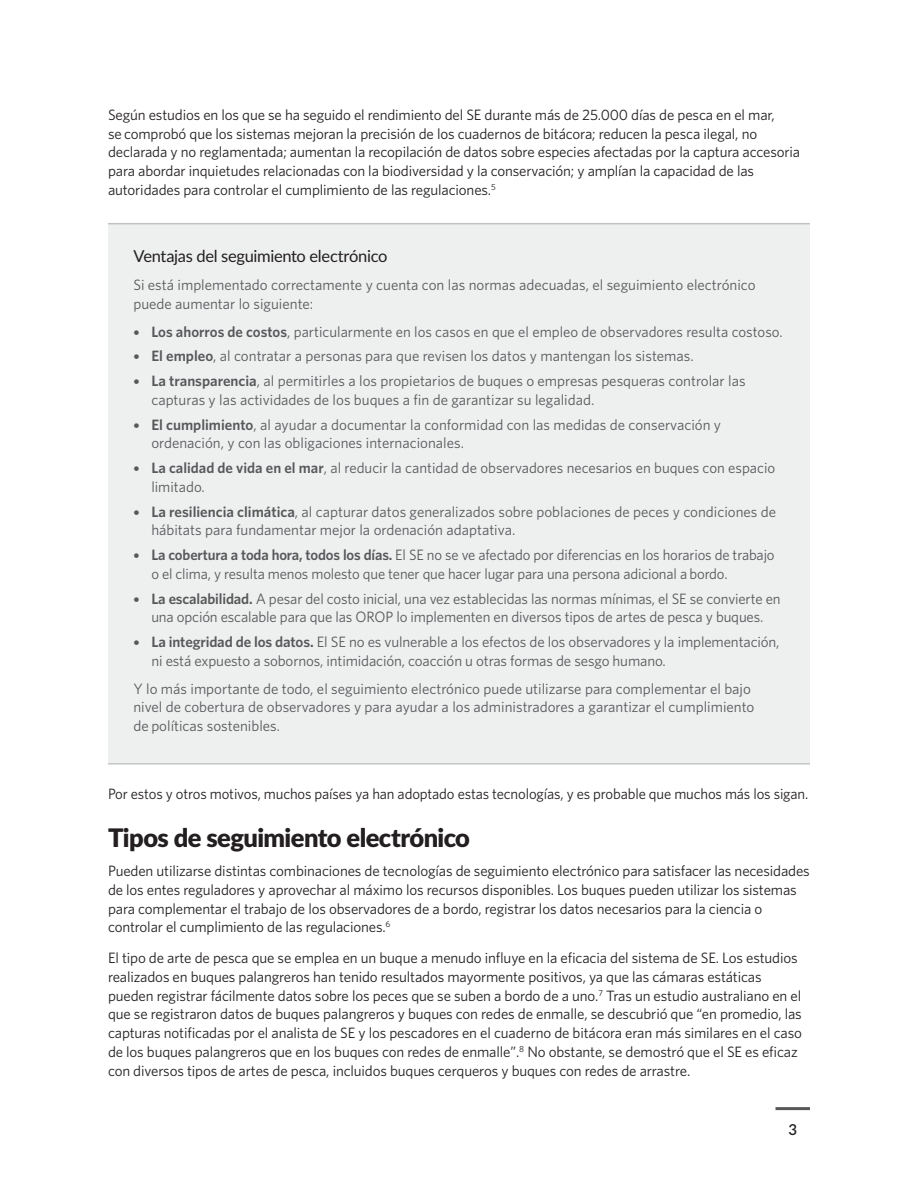
<style>
.page{position:relative;width:918px;height:1188px;background:#fff}
.page>*{position:absolute;margin:0;border:0;box-sizing:border-box;transform-origin:0 0}
.t1{font:900 25.5px "Lato";letter-spacing:-.025em;color:#231f20}
.Callout_box_heading{font:16.5px "Lato";letter-spacing:-.02em;color:#231f20}
.Body{font:15px/18.8px "Whitney";letter-spacing:-.01em;color:#231f20}
.Callout_box_text{font:15px/18.8px "Whitney";color:#57585a}
.t2{font:600 15px "Lato";color:#231f20}
.s1{font-family:"Museo Sans 500"}
.s2{font-weight:600}
</style>
<div class="page">
<hr style="left:776px;top:1107px;width:34px;height:3px;background:#57585a">
<div style="left:108px;top:223px;width:702px;height:540px;background:#eeefef"></div>
<hr style="left:108px;top:763px;width:702px;height:2px;background:#939598">
<hr style="left:108px;top:223px;width:702px;height:1px;background:#939598">
<p class="Body" style="left:108px;top:105px;width:694px">Según estudios en los que se ha seguido el rendimiento del SE durante más de 25.000 días de pesca en el mar,<br>se comprobó que los sistemas mejoran la precisión de los cuadernos de bitácora; reducen la pesca ilegal, no declarada y no reglamentada; aumentan la recopilación de datos sobre especies afectadas por la captura accesoria para abordar inquietudes relacionadas con la biodiversidad y la conservación; y amplían la capacidad de las autoridades para controlar el cumplimiento de las regulaciones.<sup>5</sup></p>
<p class="Callout_box_heading" style="left:133px;top:245px;width:256px">Ventajas del seguimiento electrónico</p>
<p class="Callout_box_text" style="left:133px;top:275px;width:624px">Si está implementado correctamente y cuenta con las normas adecuadas, el seguimiento electrónico puede aumentar lo siguiente:</p>
<p class="Callout_box_text" style="left:133px;top:322px;width:651px"><span class="s1">•</span> <span class="s2">Los ahorros de costos</span>, particularmente en los casos en que el empleo de observadores resulta costoso.</p>
<p class="Callout_box_text" style="left:133px;top:346px;width:562px"><span class="s1">•</span> <span class="s2">El empleo</span>, al contratar a personas para que revisen los datos y mantengan los sistemas.</p>
<p class="Callout_box_text" style="left:151px;top:371px;width:596px;text-indent:-18px"><span class="s1">•</span> <span class="s2">La transparencia</span>, al permitirles a los propietarios de buques o empresas pesqueras controlar las capturas y las actividades de los buques a fin de garantizar su legalidad.</p>
<p class="Callout_box_text" style="left:151px;top:415px;width:571px;text-indent:-18px"><span class="s1">•</span> <span class="s2">El cumplimiento</span>, al ayudar a documentar la conformidad con las medidas de conservación y ordenación, y con las obligaciones internacionales.</p>
<p class="Callout_box_text" style="left:151px;top:458px;width:625px;text-indent:-18px"><span class="s1">•</span> <span class="s2">La calidad de vida en el mar</span>, al reducir la cantidad de observadores necesarios en buques con espacio limitado.</p>
<p class="Callout_box_text" style="left:151px;top:502px;width:626px;text-indent:-18px"><span class="s1">•</span> <span class="s2">La resiliencia climática</span>, al capturar datos generalizados sobre poblaciones de peces y condiciones de hábitats para fundamentar mejor la ordenación adaptativa.</p>
<p class="Callout_box_text" style="left:151px;top:545px;width:625px;text-indent:-18px"><span class="s1">•</span> <span class="s2">La cobertura a toda hora, todos los días.</span> El SE no se ve afectado por diferencias en los horarios de trabajo o el clima, y resulta menos molesto que tener que hacer lugar para una persona adicional a bordo.</p>
<p class="Callout_box_text" style="left:133px;top:589px;width:649px;text-align:center"><span class="s1">•</span> <span class="s2">La escalabilidad.</span> A pesar del costo inicial, una vez establecidas las normas mínimas, el SE se convierte en una opción escalable para que las OROP lo implementen en diversos tipos de artes de pesca y buques.</p>
<p class="Callout_box_text" style="left:151px;top:632px;width:630px;text-indent:-18px"><span class="s1">•</span> <span class="s2">La integridad de los datos.</span> El SE no es vulnerable a los efectos de los observadores y la implementación, ni está expuesto a sobornos, intimidación, coacción u otras formas de sesgo humano.</p>
<p class="Callout_box_text" style="left:133px;top:679px;width:623px">Y lo más importante de todo, el seguimiento electrónico puede utilizarse para complementar el bajo nivel de cobertura de observadores y para ayudar a los administradores a garantizar el cumplimiento de políticas sostenibles.</p>
<p class="Body" style="left:108px;top:784px;width:702px">Por estos y otros motivos, muchos países ya han adoptado estas tecnologías, y es probable que muchos más los sigan.</p>
<h1 class="t1" style="left:108px;top:818px;width:364px">Tipos de seguimiento electrónico</h1>
<p class="Body" style="left:108px;top:861px;width:703px">Pueden utilizarse distintas combinaciones de tecnologías de seguimiento electrónico para satisfacer las necesidades de los entes reguladores y aprovechar al máximo los recursos disponibles. Los buques pueden utilizar los sistemas para complementar el trabajo de los observadores de a bordo, registrar los datos necesarios para la ciencia o controlar el cumplimiento de las regulaciones.<sup>6</sup></p>
<p class="Body" style="left:108px;top:948px;width:696px">El tipo de arte de pesca que se emplea en un buque a menudo influye en la eficacia del sistema de SE. Los estudios realizados en buques palangreros han tenido resultados mayormente positivos, ya que las cámaras estáticas pueden registrar fácilmente datos sobre los peces que se suben a bordo de a uno.<sup>7</sup> Tras un estudio australiano en el que se registraron datos de buques palangreros y buques con redes de enmalle, se descubrió que “en promedio, las capturas notificadas por el analista de SE y los pescadores en el cuaderno de bitácora eran más similares en el caso de los buques palangreros que en los buques con redes de enmalle”.<sup>8</sup> No obstante, se demostró que el SE es eficaz con diversos tipos de artes de pesca, incluidos buques cerqueros y buques con redes de arrastre.</p>
<p class="t2" style="left:788px;top:1119px;width:10px">3</p>
</div>
